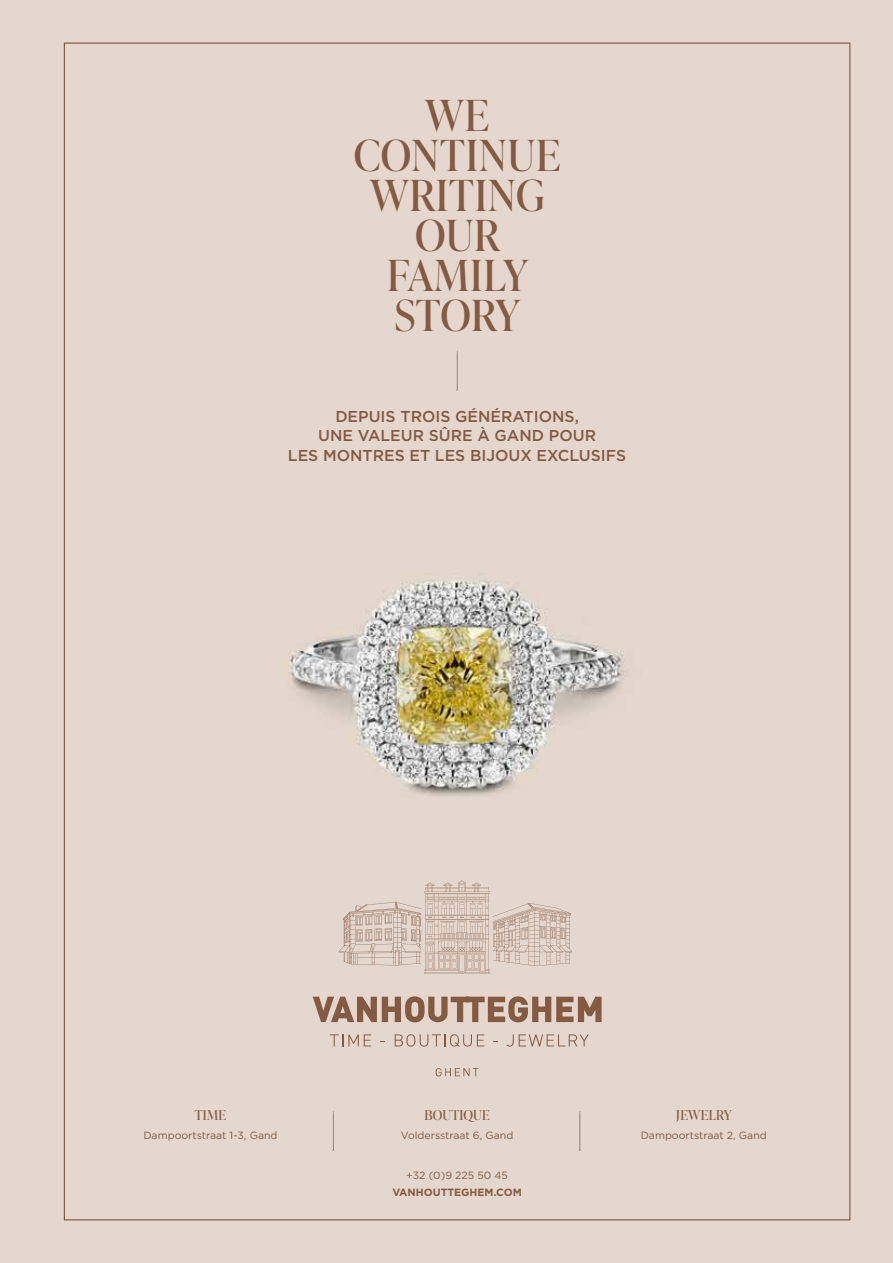
<style>
.page{position:relative;width:893px;height:1263px;background:#e5d7ce}
.page>*{position:absolute;margin:0;border:0;box-sizing:border-box;transform-origin:0 0}
.t1{font:42.75px/39.9px "Ivy Presto Display";letter-spacing:.02em;color:#845b42;text-align:center}
.t2{font:500 15.75px/19.5px "Gotham";color:#845b42;text-align:center}
.t3{font:13.5px "Ivy Presto Display";letter-spacing:.02em;color:#845b42}
.t4{font:10.5px "Gotham";color:#845b42}
.t5{font:700 10.5px "Gotham";color:#845b42}
</style>
<div class="page">
<svg style="left:313px;top:996px;width:289px;height:26px;background:#ae907e"></svg>
<svg style="left:436px;top:1068px;width:43px;height:8px"></svg>
<svg style="left:330px;top:1034px;width:41px;height:12px"></svg>
<svg style="left:395px;top:1034px;width:89px;height:13px"></svg>
<svg style="left:506px;top:1034px;width:83px;height:12px"></svg>
<svg style="left:339px;top:880px;width:233px;height:94px;background:#d9c8bd"></svg>
<hr style="left:456px;top:348px;width:3px;height:43px;background:#fff">
<hr style="left:456px;top:351px;width:3px;height:40px;background:#845b42;opacity:.52">
<hr style="left:332px;top:1108px;width:3px;height:43px;background:#fff">
<hr style="left:332px;top:1111px;width:3px;height:40px;background:#845b42;opacity:.52">
<hr style="left:578px;top:1108px;width:3px;height:43px;background:#fff">
<hr style="left:578px;top:1111px;width:3px;height:40px;background:#845b42;opacity:.52">
<h1 class="t1" style="left:354px;top:93px;width:208px">WE<br>CONTINUE<br>WRITING<br>OUR<br>FAMILY<br>STORY</h1>
<h2 class="t2" style="left:288px;top:406px;width:340px">DEPUIS TROIS GÉNÉRATIONS,<br>UNE VALEUR SÛRE À GAND POUR<br>LES MONTRES ET LES BIJOUX EXCLUSIFS</h2>
<p class="t3" style="left:195px;top:1106px;width:33px">TIME</p>
<p class="t3" style="left:424px;top:1106px;width:67px">BOUTIQUE</p>
<p class="t3" style="left:676px;top:1106px;width:57px">JEWELRY</p>
<p class="t4" style="left:143px;top:1129px;width:136px">Dampoortstraat 1-3, Gand</p>
<p class="t4" style="left:401px;top:1129px;width:114px">Voldersstraat 6, Gand</p>
<p class="t4" style="left:641px;top:1129px;width:128px">Dampoortstraat 2, Gand</p>
<p class="t4" style="left:406px;top:1169px;width:103px">+32 (0)9 225 50 45</p>
<p class="t5" style="left:392px;top:1186px;width:131px">VANHOUTTEGHEM.COM</p>
</div>
